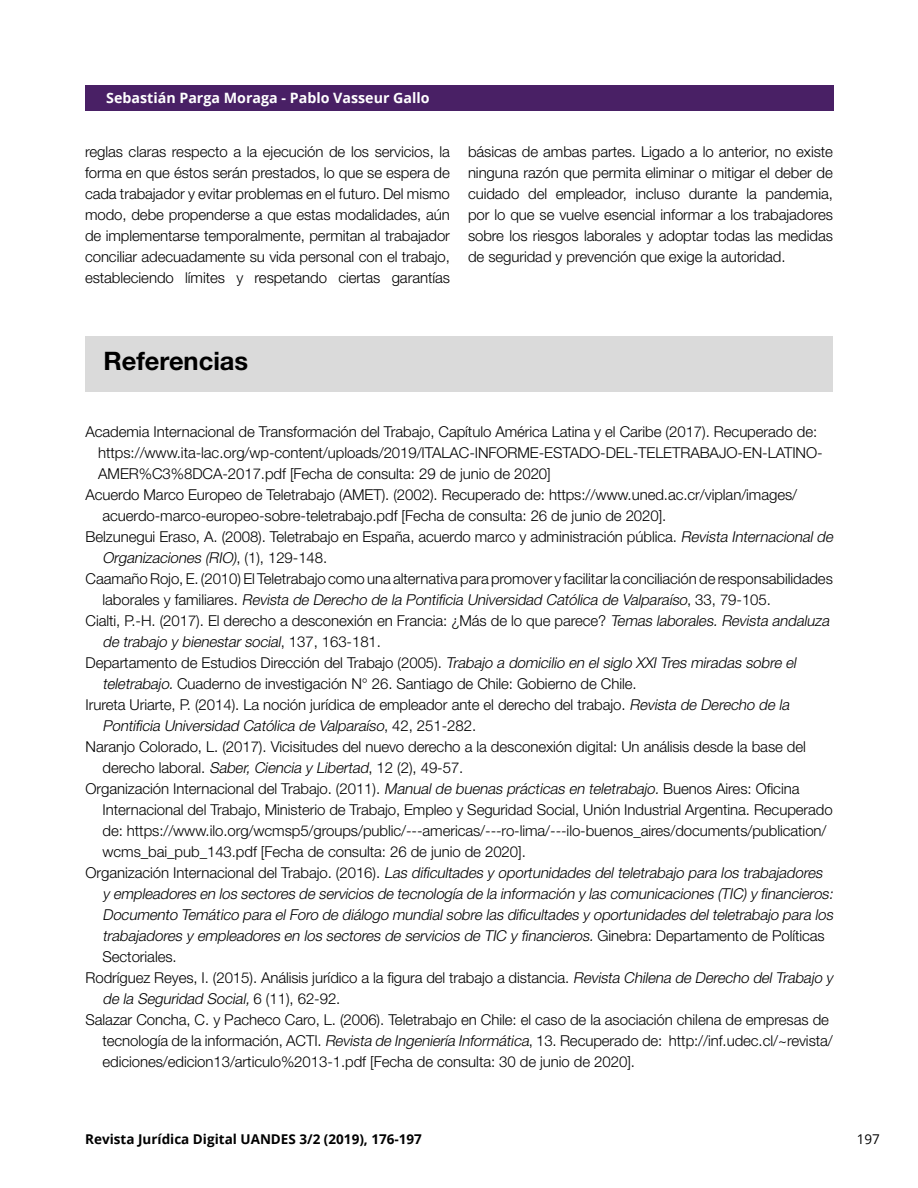
<style>
.page{position:relative;width:918px;height:1188px;background:#fff}
.page>*{position:absolute;margin:0;border:0;box-sizing:border-box;transform-origin:0 0}
.t1{font:700 25.5px "Helvetica Neue LT Std";color:#000}
.t2{font:300 15px/21px "Helvetica Neue LT Std";letter-spacing:-.005em;color:#000;text-align:justify}
.t3{font:italic 300 15px "Helvetica Neue LT Std";letter-spacing:-.005em;color:#000}
.t4{font:700 14.25px "Open Sans";color:#fff}
.t5{font:700 13.5px "Open Sans";color:#000}
.t6{font:13.5px "Open Sans";color:#000}
.s1{font-style:italic}
.s2{font-style:normal}
</style>
<div class="page">
<div style="left:85px;top:85px;width:749px;height:26px;background:#492065"></div>
<div style="left:85px;top:336px;width:748px;height:56px;background:#dadada"></div>
<p class="t4" style="left:106px;top:88px;width:325px">Sebastián Parga Moraga - Pablo Vasseur Gallo</p>
<p class="t2" style="left:85px;top:141px;width:366px">reglas claras respecto a la ejecución de los servicios, la forma en que éstos serán prestados, lo que se espera de cada trabajador y evitar problemas en el futuro. Del mismo modo, debe propenderse a que estas modalidades, aún de implementarse temporalmente, permitan al trabajador conciliar adecuadamente su vida personal con el trabajo, estableciendo límites y respetando ciertas garantías</p>
<p class="t2" style="left:468px;top:141px;width:367px">básicas de ambas partes. Ligado a lo anterior, no existe ninguna razón que permita eliminar o mitigar el deber de cuidado del empleador, incluso durante la pandemia, por lo que se vuelve esencial informar a los trabajadores sobre los riesgos laborales y adoptar todas las medidas de seguridad y prevención que exige la autoridad.</p>
<h1 class="t1" style="left:103px;top:346px;width:146px">Referencias</h1>
<p class="t2" style="left:86px;top:421px;width:733px">Academia Internacional de Transformación del Trabajo, Capítulo América Latina y el Caribe (2017). Recuperado de:</p>
<p class="t2" style="left:98px;top:442px;width:726px">https://www.ita-lac.org/wp-content/uploads/2019/ITALAC-INFORME-ESTADO-DEL-TELETRABAJO-EN-LATINO-</p>
<p class="t2" style="left:98px;top:463px;width:454px">AMER%C3%8DCA-2017.pdf [Fecha de consulta: 29 de junio de 2020]</p>
<p class="t2" style="left:86px;top:484px;width:713px">Acuerdo Marco Europeo de Teletrabajo (AMET). (2002). Recuperado de: https://www.uned.ac.cr/viplan/images/</p>
<p class="t2" style="left:103px;top:505px;width:565px">acuerdo-marco-europeo-sobre-teletrabajo.pdf [Fecha de consulta: 26 de junio de 2020].</p>
<p class="t2" style="left:86px;top:526px;width:752px">Belzunegui Eraso, A. (2008). Teletrabajo en España, acuerdo marco y administración pública. <span class="s1">Revista Internacionalde</span></p>
<p class="t3" style="left:103px;top:549px;width:226px">Organizaciones (RIO)<span class="s2">, ( 1 ) , 1 2 9 - 1 4 8 .</span></p>
<p class="t2" style="left:86px;top:568px;width:749px">Caamaño Rojo, E. (2010) El Teletrabajo como una alternativa para promover y facilitar la conciliación de responsabilidades</p>
<p class="t3" style="left:103px;top:591px;width:670px"><span class="s2">l a b o r a l e s y f a m i l i a r e s .</span> Revista de Derecho de la Pontificia Universidad Católica de Valparaíso<span class="s2">, 3 3 , 7 9 - 1 0 5 .</span></p>
<p class="t2" style="left:86px;top:610px;width:748px">Cialti, P.-H. (2017). El derecho a desconexión en Francia: ¿Más de lo que parece? <span class="s1">Temas laborales.Revista andaluza</span></p>
<p class="t3" style="left:103px;top:633px;width:280px">de trabajo y bienestarsocial<span class="s2">, 1 3 7 , 1 6 3 - 1 8 1 .</span></p>
<p class="t2" style="left:86px;top:652px;width:715px">Departamento de Estudios Dirección del Trabajo (2005). <span class="s1">Trabajo a domicilio en elsiglo XXITres miradas sobre el</span></p>
<p class="t2" style="left:103px;top:673px;width:536px"><span class="s1">teletrabajo.</span>Cuaderno de investigación N° 26. Santiago de Chile: Gobierno de Chile.</p>
<p class="t2" style="left:86px;top:694px;width:708px">Irureta Uriarte, P. (2014). La noción jurídica de empleador ante el derecho del trabajo. <span class="s1">Revista de Derecho de la</span></p>
<p class="t3" style="left:103px;top:717px;width:375px">Pontificia Universidad Católica de Valparaíso<span class="s2">, 4 2 , 2 5 1 - 2 8 2 .</span></p>
<p class="t2" style="left:86px;top:736px;width:722px">Naranjo Colorado, L. (2017). Vicisitudes del nuevo derecho a la desconexión digital: Un análisis desde la base del</p>
<p class="t2" style="left:103px;top:757px;width:362px">derecho laboral. <span class="s1">Saber,Ciencia y Libertad</span>, 12 (2), 49-57.</p>
<p class="t2" style="left:86px;top:778px;width:715px">Organización Internacional del Trabajo. (2011). <span class="s1">Manualde buenas prácticas en teletrabajo.</span>Buenos Aires: Oficina</p>
<p class="t2" style="left:103px;top:799px;width:732px">Internacional del Trabajo, Ministerio de Trabajo, Empleo y Seguridad Social, Unión Industrial Argentina. Recuperado</p>
<p class="t2" style="left:103px;top:820px;width:726px">de: https://www.ilo.org/wcmsp5/groups/public/---americas/---ro-lima/---ilo-buenos_aires/documents/publication/</p>
<p class="t2" style="left:103px;top:841px;width:425px">wcms_bai_pub_143.pdf [Fecha de consulta: 26 de junio de 2020].</p>
<p class="t3" style="left:86px;top:864px;width:741px"><span class="s2">O r g a n i z a c i ó n I n t e r n a c i o n a l d e l Tr a b aj o . ( 2 0 1 6 ) .</span> Las dificultades y oportunidades delteletrabajo para los trabajadores</p>
<p class="t3" style="left:103px;top:885px;width:735px">y empleadores en los sectores de servicios de tecnología de la información y las comunicaciones (TIC) y financieros:</p>
<p class="t3" style="left:103px;top:906px;width:735px">Documento Temático para elForo de diálogo mundialsobre las dificultades y oportunidades delteletrabajo para los</p>
<p class="t3" style="left:103px;top:927px;width:724px">trabajadores y empleadores en los sectores de servicios de TIC y financieros.<span class="s2">G i n e b r a : D e p a rt a m e n t o d e P o l ít i c a s</span></p>
<p class="t2" style="left:103px;top:946px;width:76px">Sectoriales.</p>
<p class="t2" style="left:86px;top:967px;width:749px">Rodríguez Reyes, I. (2015). Análisis jurídico a la figura del trabajo a distancia. <span class="s1">Revista Chilena de Derecho delTrabajo y</span></p>
<p class="t3" style="left:103px;top:990px;width:239px">de la Seguridad Social,<span class="s2">6 ( 1 1 ) , 6 2 - 9 2 .</span></p>
<p class="t2" style="left:86px;top:1009px;width:745px">Salazar Concha, C. y Pacheco Caro, L. (2006). Teletrabajo en Chile: el caso de la asociación chilena de empresas de</p>
<p class="t2" style="left:103px;top:1030px;width:732px">tecnología de la información, ACTI. <span class="s1">Revista de Ingeniería Informática</span>, 13. Recuperado de: http://inf.udec.cl/~revista/</p>
<p class="t2" style="left:103px;top:1051px;width:534px">ediciones/edicion13/articulo%2013-1.pdf [Fecha de consulta: 30 de junio de 2020].</p>
<p class="t5" style="left:85px;top:1130px;width:338px">Revista Jurídica Digital UANDES 3/2 (2019), 176-197</p>
<p class="t6" style="left:857px;top:1130px;width:25px">197</p>
</div>
